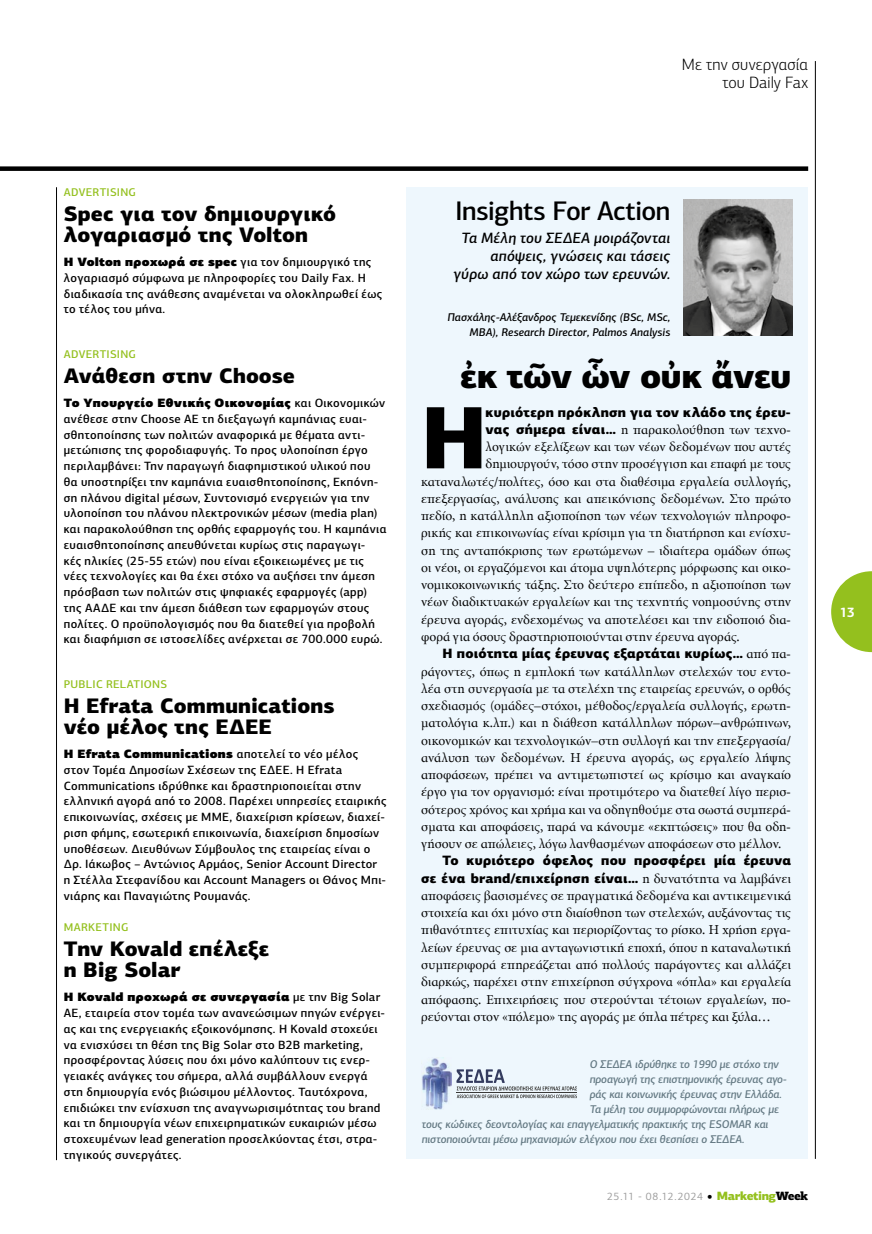
<style>
.page{position:relative;width:872px;height:1234px;background:#fff}
.page>*{position:absolute;margin:0;border:0;box-sizing:border-box;transform-origin:0 0}
.t1{font:900 88.65px "PF Centro Sans Pro";color:#000}
.t2{font:900 34.5px "PF Centro Sans Pro";letter-spacing:-.015em;color:#000}
.t3{font:500 27px "PF Centro Sans Pro";letter-spacing:-.025em;color:#000}
.t4{font:900 21px/21px "PF Centro Sans Pro";letter-spacing:.005em;color:#000}
.t5{font:300 16.5px/18px "PF Centro Sans Pro";letter-spacing:.005em;color:#000;text-align:right}
.t6{font:italic 500 15px/18px "PF Centro Sans Pro";letter-spacing:.01em;color:#000;text-align:right}
.t7{font:13.5px/17.2px "Minion Greek";color:#000;text-align:justify}
.t8{font:900 13.5px/17.2px "PF Centro Sans Pro";letter-spacing:.015em;color:#000;text-align:right}
.t9{font:700 13.5px "PF Centro Sans Pro";color:#fff}
.t10{font:500 12px/15.8px "PF Centro Sans Pro";letter-spacing:.03em;color:#000}
.t11{font:12px "PF Centro Sans Pro U Black";letter-spacing:.02em;color:#000}
.t12{font:italic 500 11.25px "PF Centro Sans Pro";letter-spacing:-.01em;color:#647983}
.t13{font:italic 500 11.25px/15px "PF Centro Sans Pro";color:#000;text-align:right}
.t14{font:500 11.25px "PF Centro Sans Pro";letter-spacing:.025em;color:#94c01e}
.t15{font:10.5px "PF Centro Sans Pro";letter-spacing:.06em;color:#9c9c9c}
.s1{font-family:"PF Centro Sans Pro";font-weight:500}
.s2{font-family:"PF Centro Sans Pro";font-weight:900}
.s3{font-family:"Minion Greek";font-weight:400}
.s4{font-family:"PF Centro Sans Pro U Black";font-size:12px;color:#000}
.s5{font-weight:900;font-size:12px;color:#94c01e}
.s6{font-family:"PF Centro Slab Pro";font-weight:900;font-size:12px;color:#000}
</style>
<div class="page">
<div style="left:406px;top:187px;width:402px;height:971px;background:#eef7fd"></div>
<img style="left:683px;top:200px;width:110px;height:136px">
<svg style="left:831px;top:571px;width:41px;height:81px"></svg>
<hr style="left:815px;top:61px;width:1px;height:1097px;background:#000">
<div style="left:0;top:166px;width:808px;height:5px;background:#000"></div>
<hr style="left:56px;top:187px;width:1px;height:972px;background:#000">
<img style="left:422px;top:1057px;width:30px;height:51px">
<svg style="left:456px;top:1069px;width:121px;height:28px"></svg>
<hr style="left:457px;top:1091px;width:120px;height:1px;background:#3f3c39">
<p class="t5" style="left:682px;top:55px;width:128px">Με την συνεργασία του Daily Fax</p>
<p class="t14" style="left:64px;top:185px;width:74px">ADVERTISING</p>
<h3 class="t4" style="left:64px;top:203px;width:274px">Spec για τον δημιουργικό λογαριασμό της Volton</h3>
<p class="t11" style="left:64px;top:254px;width:309px">Η Volton προχωρά σε spec <span class="s1">για τον δημιουργικό της</span></p>
<p class="t10" style="left:64px;top:270px;width:320px">λογαριασμό σύμφωνα με πληροφορίες του Daily Fax. Η διαδικασία της ανάθεσης αναμένεται να ολοκληρωθεί έως το τέλος του μήνα.</p>
<p class="t14" style="left:64px;top:347px;width:74px">ADVERTISING</p>
<h3 class="t4" style="left:64px;top:365px;width:232px">Ανάθεση στην Choose</h3>
<p class="t11" style="left:64px;top:394px;width:323px">Το Υπουργείο Εθνικής Οικονομίας <span class="s1">και Οικονομικών</span></p>
<p class="t10" style="left:64px;top:410px;width:324px">ανέθεσε στην Choose AE τη διεξαγωγή καμπάνιας ευαι&shy;σθητοποίησης των πολιτών αναφορικά με θέματα αντι&shy;μετώπισης της φοροδιαφυγής. Το προς υλοποίηση έργο περιλαμβάνει: Την παραγωγή διαφημιστικού υλικού που θα υποστηρίξει την καμπάνια ευαισθητοποίησης, Εκπόνη&shy;ση πλάνου digital μέσων, Συντονισμό ενεργειών για την υλοποίηση του πλάνου ηλεκτρονικών μέσων (media plan) και παρακολούθηση της ορθής εφαρμογής του. Η καμπάνια ευαισθητοποίησης απευθύνεται κυρίως στις παραγωγι-<br>κές ηλικίες (25-55 ετών) που είναι εξοικειωμένες με τις νέες τεχνολογίες και θα έχει στόχο να αυξήσει την άμεση πρόσβαση των πολιτών στις ψηφιακές εφαρμογές (app) της ΑΑΔΕ και την άμεση διάθεση των εφαρμογών στους πολίτες. Ο προϋπολογισμός που θα διατεθεί για προβολή και διαφήμιση σε ιστοσελίδες ανέρχεται σε 700.000 ευρώ.</p>
<p class="t14" style="left:64px;top:676px;width:105px">PUBLIC RELATIONS</p>
<h3 class="t4" style="left:64px;top:694px;width:272px">Η Efrata Communications νέο μέλος της ΕΔΕΕ</h3>
<p class="t11" style="left:64px;top:745px;width:296px">Η Efrata Communications <span class="s1">αποτελεί το νέο μέλος</span></p>
<p class="t10" style="left:64px;top:761px;width:324px">στον Τομέα Δημοσίων Σχέσεων της ΕΔΕΕ. Η Efrata Communications ιδρύθηκε και δραστηριοποιείται στην ελληνική αγορά από το 2008. Παρέχει υπηρεσίες εταιρικής επικοινωνίας, σχέσεις με ΜΜΕ, διαχείριση κρίσεων, διαχεί&shy;ριση φήμης, εσωτερική επικοινωνία, διαχείριση δημοσίων υποθέσεων. Διευθύνων Σύμβουλος της εταιρείας είναι ο Δρ. Ιάκωβος – Αντώνιος Αρμάος, Senior Account Director η Στέλλα Στεφανίδου και Account Managers οι Θάνος Μπι&shy;νιάρης και Παναγιώτης Ρουμανάς.</p>
<p class="t14" style="left:64px;top:919px;width:66px">MARKETING</p>
<h3 class="t4" style="left:64px;top:937px;width:207px">Την Κovald επέλεξε η Big Solar</h3>
<p class="t11" style="left:64px;top:988px;width:318px">Η Κovald προχωρά σε συνεργασία <span class="s1">με την Big Solar</span></p>
<p class="t10" style="left:64px;top:1004px;width:323px">AE, εταιρεία στον τομέα των ανανεώσιμων πηγών ενέργει&shy;ας και της ενεργειακής εξοικονόμησης. Η Κovald στοχεύει να ενισχύσει τη θέση της Big Solar στο B2B marketing, προσφέροντας λύσεις που όχι μόνο καλύπτουν τις ενερ&shy;γειακές ανάγκες του σήμερα, αλλά συμβάλλουν ενεργά στη δημιουργία ενός βιώσιμου μέλλοντος. Ταυτόχρονα, επιδιώκει την ενίσχυση της αναγνωρισιμότητας του brand και τη δημιουργία νέων επιχειρηματικών ευκαιριών μέσω στοχευμένων lead generation προσελκύοντας έτσι, στρα&shy;τηγικούς συνεργάτες.</p>
<h3 class="t3" style="left:455px;top:194px;width:217px">Insights For Action</h3>
<p class="t6" style="left:453px;top:228px;width:218px">Τα Μέλη του ΣΕΔΕΑ μοιράζονται απόψεις, γνώσεις και τάσεις γύρω από τον χώρο των ερευνών.</p>
<p class="t13" style="left:447px;top:309px;width:224px">Πασχάλης-Αλέξανδρος Τεμεκενίδης (BSc, MSc,<br>MBA), Research Director, Palmos Analysis</p>
<h2 class="t2" style="left:460px;top:353px;width:332px">ἐκ τῶν ὧν οὐκ ἄνευ</h2>
<h1 class="t1" style="left:421px;top:379px;width:68px">Η</h1>
<p class="t8" style="left:485px;top:403px;width:307px">κυριότερη πρόκληση για τον κλάδο της έρευ-</p>
<p class="t7" style="left:485px;top:421px;width:307px"><span class="s2">νας σήμερα είναι…</span> η παρακολούθηση των τεχνο-</p>
<p class="t7" style="left:485px;top:438px;width:307px">λογικών εξελίξεων και των νέων δεδομένων που αυτές</p>
<p class="t7" style="left:485px;top:456px;width:307px">δημιουργούν, τόσο στην προσέγγιση και επαφή με τους</p>
<p class="t7" style="left:421px;top:473px;width:371px">καταναλωτές/πολίτες, όσο και στα διαθέσιμα εργαλεία συλλογής,</p>
<p class="t7" style="left:421px;top:490px;width:371px">επεξεργασίας, ανάλυσης και απεικόνισης δεδομένων. Στο πρώτο</p>
<p class="t7" style="left:421px;top:507px;width:371px">πεδίο, η κατάλληλη αξιοποίηση των νέων τεχνολογιών πληροφο-</p>
<p class="t7" style="left:421px;top:525px;width:371px">ρικής και επικοινωνίας είναι κρίσιμη για τη διατήρηση και ενίσχυ-</p>
<p class="t7" style="left:421px;top:542px;width:371px">ση της ανταπόκρισης των ερωτώμενων – ιδιαίτερα ομάδων όπως</p>
<p class="t7" style="left:421px;top:559px;width:371px">οι νέοι, οι εργαζόμενοι και άτομα υψηλότερης μόρφωσης και οικο-</p>
<p class="t7" style="left:421px;top:576px;width:371px">νομικοκοινωνικής τάξης. Στο δεύτερο επίπεδο, η αξιοποίηση των</p>
<p class="t7" style="left:421px;top:594px;width:371px">νέων διαδικτυακών εργαλείων και της τεχνητής νοημοσύνης στην</p>
<p class="t7" style="left:421px;top:611px;width:371px">έρευνα αγοράς, ενδεχομένως να αποτελέσει και την ειδοποιό δια-</p>
<p class="t7" style="left:421px;top:628px;width:320px">φορά για όσους δραστηριοποιούνται στην έρευνα αγοράς.</p>
<p class="t8" style="left:442px;top:644px;width:350px">Η ποιότητα μίας έρευνας εξαρτάται κυρίως… <span class="s3">από πα-</span></p>
<p class="t7" style="left:421px;top:663px;width:371px">ράγοντες, όπως η εμπλοκή των κατάλληλων στελεχών του εντο&shy;λέα στη συνεργασία με τα στελέχη της εταιρείας ερευνών, ο ορθός σχεδιασμός (ομάδες–στόχοι, μέθοδος/εργαλεία συλλογής, ερωτη&shy;ματολόγια κ.λπ.) και η διάθεση κατάλληλων πόρων–ανθρώπινων, οικονομικών και τεχνολογικών–στη συλλογή και την επεξεργασία/ ανάλυση των δεδομένων. Η έρευνα αγοράς, ως εργαλείο λήψης αποφάσεων, πρέπει να αντιμετωπιστεί ως κρίσιμο και αναγκαίο έργο για τον οργανισμό: είναι προτιμότερο να διατεθεί λίγο περισ&shy;σότερος χρόνος και χρήμα και να οδηγηθούμε στα σωστά συμπερά&shy;σματα και αποφάσεις, παρά να κάνουμε «εκπτώσεις» που θα οδη&shy;γήσουν σε απώλειες, λόγω λανθασμένων αποφάσεων στο μέλλον.</p>
<p class="t8" style="left:421px;top:851px;width:371px">Το κυριότερο όφελος που προσφέρει μία έρευνα<br>σε ένα brand/επιχείρηση είναι… <span class="s3">η δυνατότητα να λαμβάνει</span></p>
<p class="t7" style="left:421px;top:887px;width:371px">αποφάσεις βασισμένες σε πραγματικά δεδομένα και αντικειμενικά στοιχεία και όχι μόνο στη διαίσθηση των στελεχών, αυξάνοντας τις πιθανότητες επιτυχίας και περιορίζοντας το ρίσκο. Η χρήση εργα&shy;λείων έρευνας σε μια ανταγωνιστική εποχή, όπου η καταναλωτική συμπεριφορά επηρεάζεται από πολλούς παράγοντες και αλλάζει διαρκώς, παρέχει στην επιχείρηση σύγχρονα «όπλα» και εργαλεία απόφασης. Επιχειρήσεις που στερούνται τέτοιων εργαλείων, πο&shy;ρεύονται στον «πόλεμο» της αγοράς με όπλα πέτρες και ξύλα…</p>
<p class="t12" style="left:589px;top:1057px;width:191px">Ο ΣΕΔΕΑ ιδρύθηκε το 1990 με στόχο την</p>
<p class="t12" style="left:589px;top:1072px;width:199px">προαγωγή της επιστημονικής έρευνας αγο-</p>
<p class="t12" style="left:589px;top:1087px;width:194px">ράς και κοινωνικής έρευνας στην Ελλάδα.</p>
<p class="t12" style="left:589px;top:1102px;width:191px">Τα μέλη του συμμορφώνονται πλήρως με</p>
<p class="t12" style="left:422px;top:1117px;width:348px">τους κώδικες δεοντολογίας και επαγγελματικής πρακτικής της ESOMAR και</p>
<p class="t12" style="left:422px;top:1132px;width:324px">πιστοποιούνται μέσω μηχανισμών ελέγχου που έχει θεσπίσει ο ΣΕΔΕΑ.</p>
<p class="t15" style="left:607px;top:1190px;width:203px">25.11 - 08.12.2024 <span class="s4">•</span> <span class="s5">Marketing</span><span class="s6">Week</span></p>
<p class="t9" style="left:839px;top:603px;width:17px">13</p>
</div>
